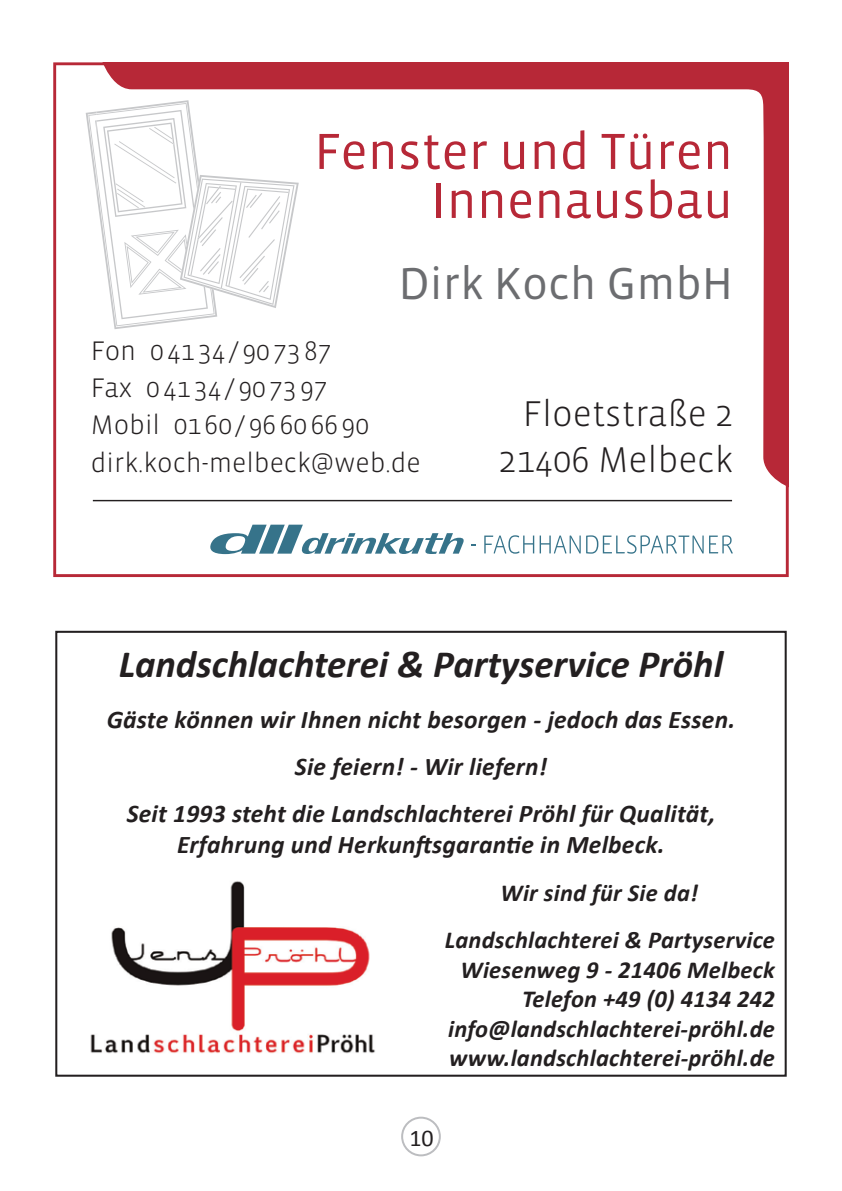
<style>
.page{position:relative;width:842px;height:1191px;background:#fff}
.page>*{position:absolute;margin:0;border:0;box-sizing:border-box;transform-origin:0 0}
.t1{font:51.8px/49px "Vista Sans";color:#b72837;text-align:right}
.t2{font:45.8px "Vista Sans";color:#6c6d70}
.t3{font:italic 700 38.8px "Calibri";color:#231f20}
.t4{font:300 36.6px/45.8px "Vista Sans";color:#231f20;text-align:right}
.t5{font:300 27.4px/37.4px "Vista Sans";color:#231f20}
.t6{font:italic 700 25.4px/47px "Calibri";letter-spacing:.01em;color:#231f20;text-align:center}
.t7{font:italic 700 24.4px/29.6px "Calibri";letter-spacing:.01em;color:#231f20}
.t8{font:24px "Calibri";color:#231f20}
</style>
<div class="page">
<svg style="left:53px;top:62px;width:736px;height:515px"></svg>
<svg style="left:86px;top:100px;width:213px;height:229px"></svg>
<div style="left:55px;top:631px;width:732px;height:445px;border:2px solid #231f20"></div>
<img style="left:90px;top:881px;width:285px;height:173px">
<div style="left:401px;top:1116px;width:40px;height:40px;border:2px solid #bcbdc0;border-radius:50%"></div>
<h1 class="t1" style="left:314px;top:128px;width:420px">Fenster und Türen<br>Innenausbau</h1>
<h2 class="t2" style="left:399px;top:261px;width:336px">Dirk Koch GmbH</h2>
<p class="t5" style="left:91px;top:332px;width:331px">Fon 04134/907387<br>Fax 04134/907397<br>Mobil 0160/96606690 dirk.koch-melbeck@web.de</p>
<h3 class="t4" style="left:498px;top:391px;width:236px">Floetstraße 2<br>21406 Melbeck</h3>
<h3 class="t3" style="left:119px;top:640px;width:606px">Landschlachterei &amp; Partyservice Pröhl</h3>
<p class="t6" style="left:107px;top:695px;width:630px">Gäste können wir Ihnen nicht besorgen - jedoch das Essen.<br>Sie feiern! - Wir liefern!<br>Seit 1993 steht die Landschlachterei Pröhl für Qualität,</p>
<p class="t6" style="left:177px;top:819px;width:489px">Erfahrung und Herkunftsgarantie in Melbeck.</p>
<p class="t7" style="left:445px;top:867px;width:332px;line-height:47.4px;text-indent:56px">Wir sind für Sie da!<br>Landschlachterei &amp; Partyservice</p>
<p class="t7" style="left:448px;top:953px;width:328px;text-align:right">Wiesenweg 9 - 21406 Melbeck<br>Telefon +49 (0) 4134 242 info@landschlachterei-pröhl.de www.landschlachterei-pröhl.de</p>
<p class="t8" style="left:409px;top:1120px;width:26px">10</p>
</div>
